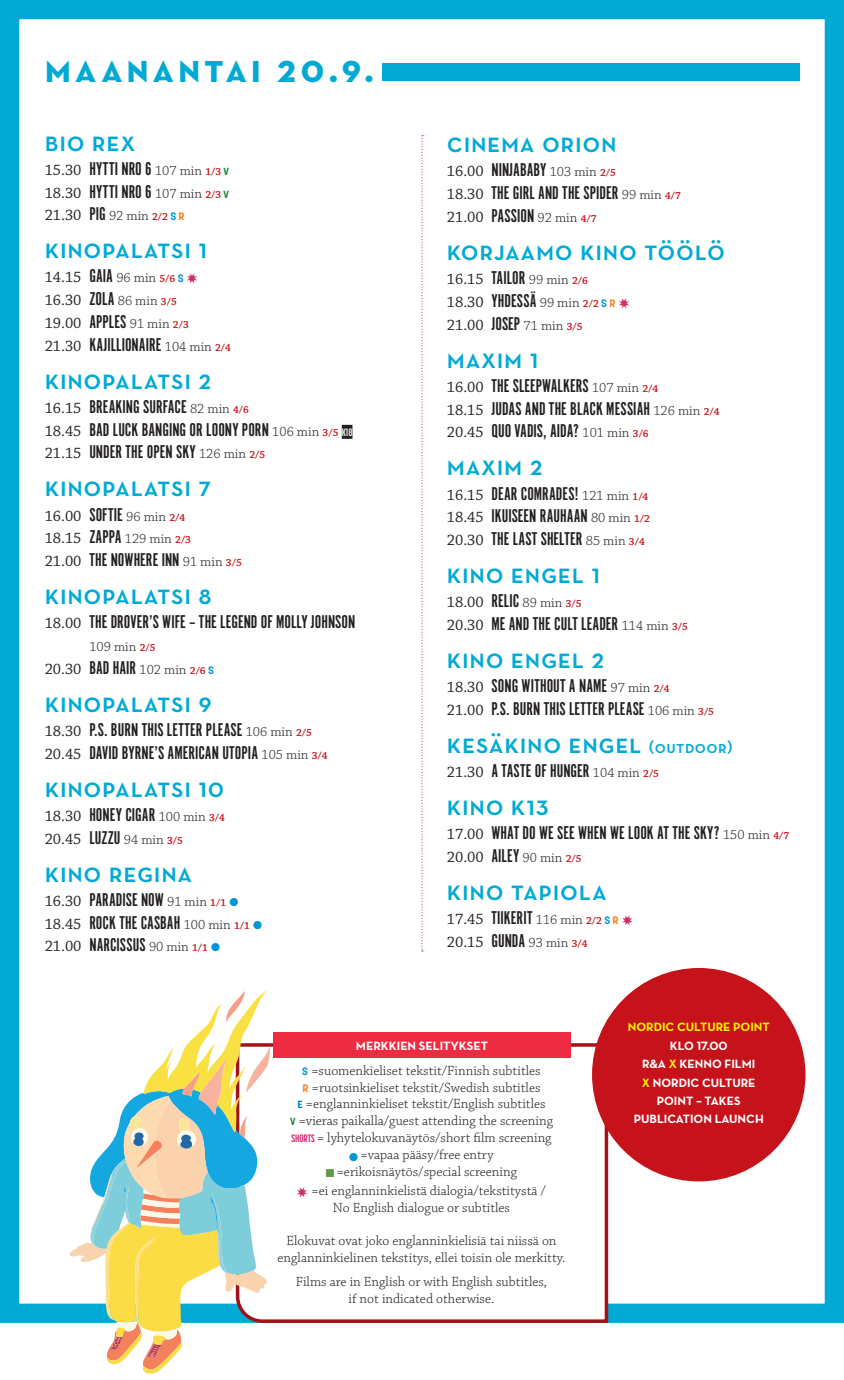
<style>
.page{position:relative;width:844px;height:1380px;background:#fff}
.page>*{position:absolute;margin:0;border:0;box-sizing:border-box;transform-origin:0 0}
.t1{font:40.25px "Neutra Text Bold SC";letter-spacing:.09em;color:#00aad4}
.t2{font:28px "Neutra Text Demi SC";letter-spacing:.025em;color:#00aad4}
.t3{font:19.25px/22.8px "Alternate Got No 1 D";color:#231f20}
.t4{font:15.75px/22.8px "Chaparral Pro";color:#231f20}
.t5{font:300 14px/16.8px "Chaparral Pro";color:#231f20;text-align:center}
.t6{font:700 12.25px/18.4px "Neutraface Text";color:#fff;text-align:center}
.t7{font:700 12.25px "Neutraface Text";color:#fff101}
.s1{font-family:"Chaparral Pro";font-size:15.75px}
.s2{font-family:"Chaparral Pro";font-weight:300;font-size:14px}
.s3{font-family:"Chaparral Pro";font-weight:600;font-size:10.67px;color:#c6131b}
.s4{font-family:"Korolev";font-weight:700;font-size:10.33px;color:#158737}
.s5{font-family:"Alternate Got No 1 D";font-size:19.25px}
.s6{font-weight:300;font-size:14px}
.s7{font-weight:600;font-size:10.67px;color:#c6131b}
.s8{font-family:"Korolev";font-weight:700;font-size:10.67px;color:#0095d9}
.s9{font-family:"Korolev";font-weight:700;font-size:10.67px;color:#f58220}
.s10{color:#ce2f6a}
.s11{font-family:"Korolev Compressed";font-weight:700;font-size:10.67px;color:#fff}
.s12{font-weight:400;font-size:15.75px}
.s13{font-family:"Alternate Got No 1 D";font-weight:400;font-size:19.25px}
.s14{color:#0095d9}
.s15{font-size:17.5px}
.s16{font-family:"Korolev";font-weight:700;font-size:10.33px;color:#007fc6}
.s17{font-family:"Korolev Compressed";font-weight:700;font-size:10.67px;color:#d51968}
.s18{color:#5a9d44}
.s19{color:#fff101}
</style>
<div class="page">
<div style="left:0;top:0;width:843px;height:1322px;border:19px solid #00aad4"></div>
<div style="left:342px;top:425px;width:10px;height:14px;background:#231f20"></div>
<svg style="left:421px;top:135px;width:2px;height:816px"></svg>
<div style="left:382px;top:63px;width:417px;height:18px;background:#00aad4"></div>
<svg style="left:270px;top:1041px;width:339px;height:282px"></svg>
<svg style="left:69px;top:990px;width:201px;height:383px"></svg>
<div style="left:273px;top:1032px;width:297px;height:26px;background:#ed2c41"></div>
<div style="left:592px;top:967px;width:213px;height:214px;background:#c6131b;border-radius:50%"></div>
<h1 class="t1" style="left:45px;top:43px;width:331px">maanantai 20.9.</h1>
<h2 class="t2" style="left:45px;top:124px;width:92px">bio rex</h2>
<p class="t3" style="left:45px;top:157px;width:186px"><span class="s1">15.30</span> HYTTI NRO 6 <span class="s2">107 min</span> <span class="s3">1/3</span> <span class="s4">V<br></span><span class="s1">18.30</span> HYTTI NRO 6 <span class="s2">107 min</span> <span class="s3">2/3</span> <span class="s4">V</span></p>
<p class="t4" style="left:45px;top:204px;width:141px">21.30 <span class="s5">PIG</span> <span class="s6">92 min</span> <span class="s7">2/2</span> <span class="s8">S</span> <span class="s9">R</span></p>
<h2 class="t2" style="left:45px;top:231px;width:164px">kinopalatsi 1</h2>
<p class="t4" style="left:45px;top:267px;width:154px">14.15 <span class="s5">GAIA</span> <span class="s6">96 min</span> <span class="s7">5/6</span> <span class="s8">S</span> <span class="s10">✸<br></span>16.30 <span class="s5">ZOLA</span> <span class="s6">86 min</span> <span class="s7">3/5</span></p>
<p class="t3" style="left:45px;top:311px;width:188px"><span class="s1">19.00</span> APPLES <span class="s2">91 min</span> <span class="s3">2/3<br></span><span class="s1">21.30</span> KAJILLIONAIRE <span class="s2">104 min</span> <span class="s3">2/4</span></p>
<h2 class="t2" style="left:45px;top:362px;width:168px">kinopalatsi 2</h2>
<p class="t3" style="left:45px;top:395px;width:309px"><span class="s1">16.15</span> BREAKING SURFACE <span class="s2">82 min</span> <span class="s3">4/6<br></span><span class="s1">18.45</span> BAD LUCK BANGING OR LOONY PORN <span class="s2">106 min</span> <span class="s3">3/5</span> <span class="s11">K18<br></span><span class="s1">21.15</span> UNDER THE OPEN SKY <span class="s2">126 min</span> <span class="s3">2/5</span></p>
<h2 class="t2" style="left:45px;top:469px;width:168px">kinopalatsi 7</h2>
<p class="t3" style="left:45px;top:503px;width:142px"><span class="s1">16.00</span> SOFTIE <span class="s2">96 min</span> <span class="s3">2/4</span></p>
<p class="t5" style="left:45px;top:531px;width:148px"><span class="s12">18.15</span> <span class="s13">ZAPPA</span> 129 min <span class="s7">2/3</span></p>
<p class="t3" style="left:45px;top:549px;width:198px"><span class="s1">21.00</span> THE NOWHERE INN <span class="s2">91 min</span> <span class="s3">3/5</span></p>
<h2 class="t2" style="left:45px;top:577px;width:168px">kinopalatsi 8</h2>
<p class="t3" style="left:45px;top:611px;width:312px"><span class="s1">18.00</span> THE DROVER’S WIFE – THE LEGEND OF MOLLY JOHNSON</p>
<p class="t5" style="left:89px;top:638px;width:68px">109 min <span class="s7">2/5</span></p>
<p class="t3" style="left:45px;top:656px;width:171px"><span class="s1">20.30</span> BAD HAIR <span class="s2">102 min</span> <span class="s3">2/6</span> <span class="s8">S</span></p>
<h2 class="t2" style="left:45px;top:685px;width:169px">kinopalatsi 9</h2>
<p class="t3" style="left:45px;top:718px;width:284px"><span class="s1">18.30</span> P.S. BURN THIS LETTER PLEASE <span class="s2">106 min</span> <span class="s3">2/5<br></span><span class="s1">20.45</span> DAVID BYRNE’S AMERICAN UTOPIA <span class="s2">105 min</span> <span class="s3">3/4</span></p>
<h2 class="t2" style="left:45px;top:770px;width:181px">kinopalatsi 10</h2>
<p class="t3" style="left:45px;top:803px;width:182px"><span class="s1">18.30</span> HONEY CIGAR <span class="s2">100 min</span> <span class="s3">3/4</span></p>
<p class="t4" style="left:45px;top:827px;width:140px">20.45 <span class="s5">LUZZU</span> <span class="s6">94 min</span> <span class="s7">3/5</span></p>
<h2 class="t2" style="left:45px;top:854px;width:149px">kino regina</h2>
<p class="t3" style="left:45px;top:888px;width:219px"><span class="s1">16.30</span> PARADISE NOW <span class="s2">91 min</span> <span class="s3">1/1</span> <span class="s14">●<br></span><span class="s1">18.45</span> ROCK THE CASBAH <span class="s2">100 min</span> <span class="s3">1/1</span> <span class="s14">●<br></span><span class="s1">21.00</span> NARCISSUS <span class="s2">90 min</span> <span class="s3">1/1</span> <span class="s14">●</span></p>
<h2 class="t2" style="left:446px;top:125px;width:171px">cinema orion</h2>
<p class="t3" style="left:446px;top:159px;width:235px"><span class="s1">16.00</span> NINJABABY <span class="s2">103 min</span> <span class="s3">2/5<br></span><span class="s1">18.30</span> THE GIRL AND THE SPIDER <span class="s2">99 min</span> <span class="s3">4/7<br></span><span class="s1">21.00</span> PASSION <span class="s2">92 min</span> <span class="s3">4/7</span></p>
<h2 class="t2" style="left:446px;top:233px;width:279px">korjaamo kino töölö</h2>
<p class="t3" style="left:446px;top:267px;width:184px"><span class="s1">16.15</span> TAILOR <span class="s2">99 min</span> <span class="s3">2/6<br></span><span class="s1">18.30</span> YHDESSÄ <span class="s2">99 min</span> <span class="s3">2/2</span> <span class="s8">S</span> <span class="s9">R</span> <span class="s10">✸</span></p>
<p class="t4" style="left:446px;top:314px;width:137px">21.00 <span class="s5">JOSEP</span> <span class="s6">71 min</span> <span class="s7">3/5</span></p>
<h2 class="t2" style="left:446px;top:341px;width:93px">maxim 1</h2>
<p class="t3" style="left:446px;top:374px;width:274px"><span class="s1">16.00</span> THE SLEEPWALKERS <span class="s2">107 min</span> <span class="s3">2/4<br></span><span class="s1">18.15</span> JUDAS AND THE BLACK MESSIAH <span class="s2">126 min</span> <span class="s3">2/4<br></span><span class="s1">20.45</span> QUO VADIS, AIDA? <span class="s2">101 min</span> <span class="s3">3/6</span></p>
<h2 class="t2" style="left:446px;top:448px;width:97px">maxim 2</h2>
<p class="t3" style="left:446px;top:482px;width:205px;text-align:justify"><span class="s1">16.15</span> DEAR COMRADES! <span class="s2">121 min</span> <span class="s3">1/4<br></span><span class="s1">18.45</span> IKUISEEN RAUHAAN <span class="s2">80 min</span> <span class="s3">1/2<br></span><span class="s1">20.30</span> THE LAST SHELTER <span class="s2">85 min</span> <span class="s3">3/4</span></p>
<h2 class="t2" style="left:446px;top:556px;width:155px">kino engel 1</h2>
<p class="t4" style="left:446px;top:591px;width:136px">18.00 <span class="s5">RELIC</span> <span class="s6">89 min</span> <span class="s7">3/5</span></p>
<p class="t3" style="left:446px;top:612px;width:242px"><span class="s1">20.30</span> ME AND THE CULT LEADER <span class="s2">114 min</span> <span class="s3">3/5</span></p>
<h2 class="t2" style="left:446px;top:641px;width:159px">kino engel 2</h2>
<p class="t3" style="left:446px;top:674px;width:269px"><span class="s1">18.30</span> SONG WITHOUT A NAME <span class="s2">97 min</span> <span class="s3">2/4<br></span><span class="s1">21.00</span> P.S. BURN THIS LETTER PLEASE <span class="s2">106 min</span> <span class="s3">3/5</span></p>
<h2 class="t2" style="left:446px;top:726px;width:287px">kesäkino engel <span class="s15">(outdoor)</span></h2>
<p class="t3" style="left:446px;top:759px;width:214px"><span class="s1">21.30</span> A TASTE OF HUNGER <span class="s2">104 min</span> <span class="s3">2/5</span></p>
<h2 class="t2" style="left:446px;top:788px;width:103px">kino k13</h2>
<p class="t3" style="left:446px;top:821px;width:344px"><span class="s1">17.00</span> WHAT DO WE SEE WHEN WE LOOK AT THE SKY? <span class="s2">150 min</span> <span class="s3">4/7</span></p>
<p class="t4" style="left:446px;top:846px;width:136px">20.00 <span class="s5">AILEY</span> <span class="s6">90 min</span> <span class="s7">2/5</span></p>
<h2 class="t2" style="left:446px;top:873px;width:161px">kino tapiola</h2>
<p class="t3" style="left:446px;top:906px;width:187px"><span class="s1">17.45</span> TIIKERIT <span class="s2">116 min</span> <span class="s3">2/2</span> <span class="s8">S</span> <span class="s9">R</span> <span class="s10">✸</span></p>
<p class="t4" style="left:446px;top:931px;width:142px">20.15 <span class="s5">GUNDA</span> <span class="s6">93 min</span> <span class="s7">3/4</span></p>
<p class="t6" style="left:356px;top:1036px;width:133px">MERKKIEN SELITYKSET</p>
<p class="t5" style="left:290px;top:1062px;width:264px"><span class="s8">S</span> =suomenkieliset tekstit/Finnish subtitles<br><span class="s9">R</span> =ruotsinkieliset tekstit/Swedish subtitles<br><span class="s16">E</span> =englanninkieliset tekstit/English subtitles<br><span class="s4">V</span> =vieras paikalla/guest attending the screening <span class="s17">SHORTS</span> = lyhytelokuvanäytös/short film screening</p>
<p class="t5" style="left:349px;top:1146px;width:146px"><span class="s14">●</span> =vapaa pääsy/free entry</p>
<p class="t5" style="left:297px;top:1161px;width:250px;line-height:19.2px"><span class="s18">■</span> =erikoisnäytös/special screening<br><span class="s10">✸</span> =ei englanninkielistä dialogia/tekstitystä /</p>
<p class="t5" style="left:333px;top:1199px;width:178px">No English dialogue or subtitles</p>
<p class="t5" style="left:277px;top:1232px;width:289px">Elokuvat ovat joko englanninkielisiä tai niissä on englanninkielinen tekstitys, ellei toisin ole merkitty.</p>
<p class="t5" style="left:296px;top:1273px;width:253px">Films are in English or with English subtitles, if not indicated otherwise.</p>
<p class="t7" style="left:627px;top:1019px;width:143px">NORDIC CULTURE POINT</p>
<p class="t6" style="left:633px;top:1036px;width:131px">KLO 17.00<br>R&amp;A <span class="s19">X</span> KENNO FILMI<br><span class="s19">X</span> NORDIC CULTURE<br>POINT – TAKES<br>PUBLICATION LAUNCH</p>
</div>
